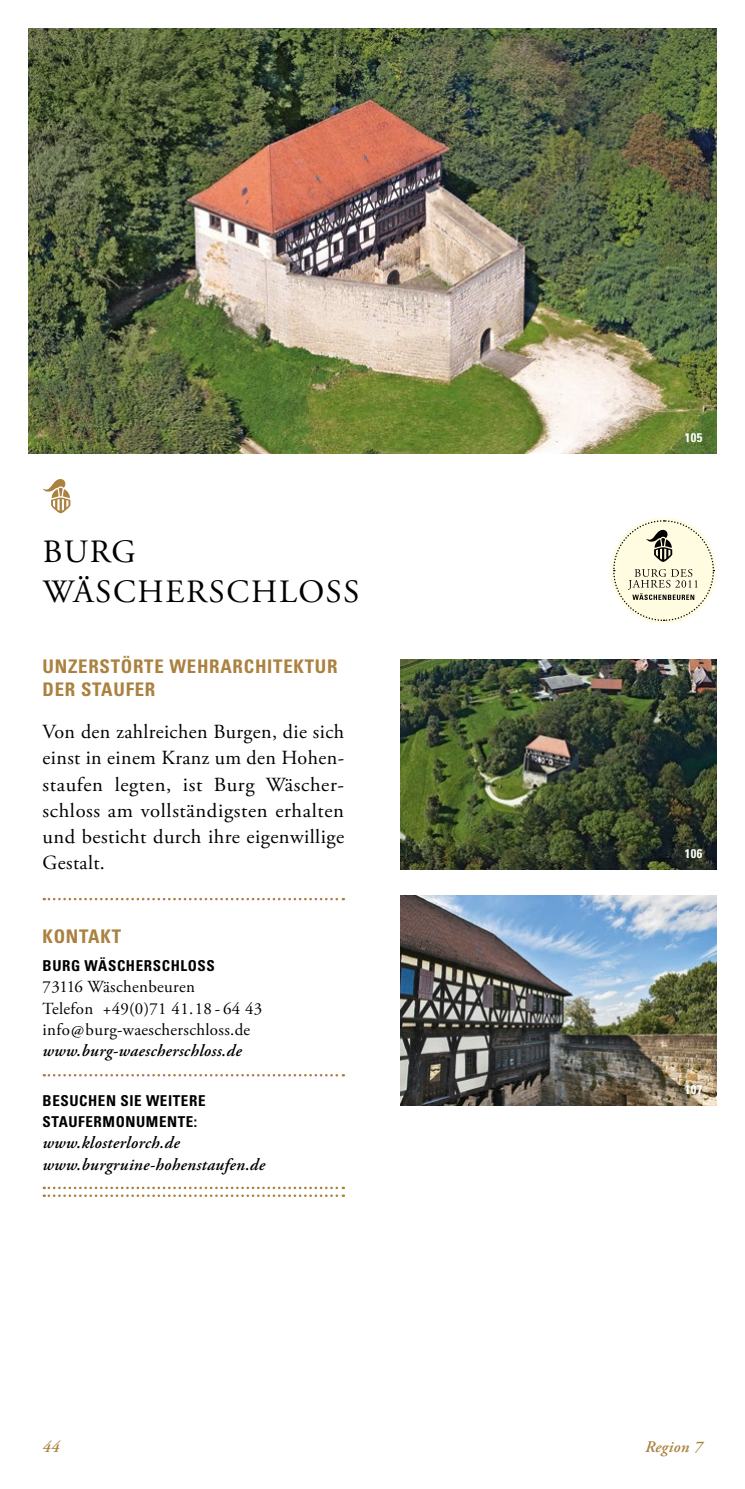
<style>
.page{position:relative;width:745px;height:1489px;background:#fff}
.page>*{position:absolute;margin:0;border:0;box-sizing:border-box;transform-origin:0 0}
.t1{font:32.5px/40px "Adobe Garamond Pro";letter-spacing:.055em;color:#000}
.t2{font:20px/26.2px "Adobe Garamond Pro";letter-spacing:.02em;color:#000;text-align:justify}
.t3{font:700 condensed 18.75px/22.5px "Univers LT Std";letter-spacing:.04em;color:#ab813f}
.t4{font:italic 600 17px/21.2px "Adobe Garamond Pro";letter-spacing:.02em;color:#000}
.t5{font:17px/21.2px "Adobe Garamond Pro";letter-spacing:.02em;color:#000}
.t6{font:italic 600 16.25px "Adobe Garamond Pro";letter-spacing:.02em;color:#ab813f}
.t7{font:700 condensed 15px/21.2px "Univers LT Std";letter-spacing:.04em;color:#000}
.t8{font:700 condensed 12.5px "Univers LT Std";letter-spacing:.04em;color:#fff}
</style>
<div class="page">
<img style="left:28px;top:28px;width:688px;height:426px">
<img style="left:400px;top:659px;width:316px;height:210px">
<img style="left:400px;top:895px;width:316px;height:210px">
<svg style="left:44px;top:897px;width:299px;height:3px"></svg>
<svg style="left:44px;top:1074px;width:299px;height:2px"></svg>
<svg style="left:44px;top:1186px;width:299px;height:10px"></svg>
<svg style="left:43px;top:479px;width:27px;height:34px"></svg>
<svg style="left:612px;top:519px;width:102px;height:102px"></svg>
<div style="left:675px;top:1074px;width:36px;height:30px;background:#000;opacity:.55"></div>
<h1 class="t1" style="left:43px;top:533px;width:318px">BURG<br>WÄSCHERSCHLOSS</h1>
<p class="t3" style="left:43px;top:655px;width:296px">UNZERSTÖRTE WEHRARCHITEKTUR<br>DER STAUFER</p>
<p class="t2" style="left:43px;top:719px;width:303px">Von den zahlreichen Burgen, die sich einst in einem Kranz um den Hohen&shy;staufen legten, ist Burg Wäscher&shy;schloss am vollständigsten erhalten und besticht durch ihre eigenwillige Gestalt.</p>
<p class="t3" style="left:43px;top:924px;width:80px">KONTAKT</p>
<p class="t7" style="left:43px;top:955px;width:174px">BURG WÄSCHERSCHLOSS</p>
<p class="t5" style="left:43px;top:977px;width:221px">73116 Wäschenbeuren<br>Telefon +49(0)71 41.18 - 64 43 info@burg-waescherschloss.de</p>
<p class="t4" style="left:43px;top:1040px;width:200px">www.burg-waescherschloss.de</p>
<p class="t7" style="left:43px;top:1089px;width:164px">BESUCHEN SIE WEITERE<br>STAUFERMONUMENTE:</p>
<p class="t4" style="left:43px;top:1132px;width:224px">www.klosterlorch.de www.burgruine-hohenstaufen.de</p>
<p class="t8" style="left:684px;top:430px;width:19px">105</p>
<p class="t8" style="left:684px;top:845px;width:19px">106</p>
<p class="t8" style="left:684px;top:1081px;width:19px">107</p>
<p class="t6" style="left:43px;top:1436px;width:18px">44</p>
<p class="t6" style="left:644px;top:1436px;width:59px">Region 7</p>
</div>
